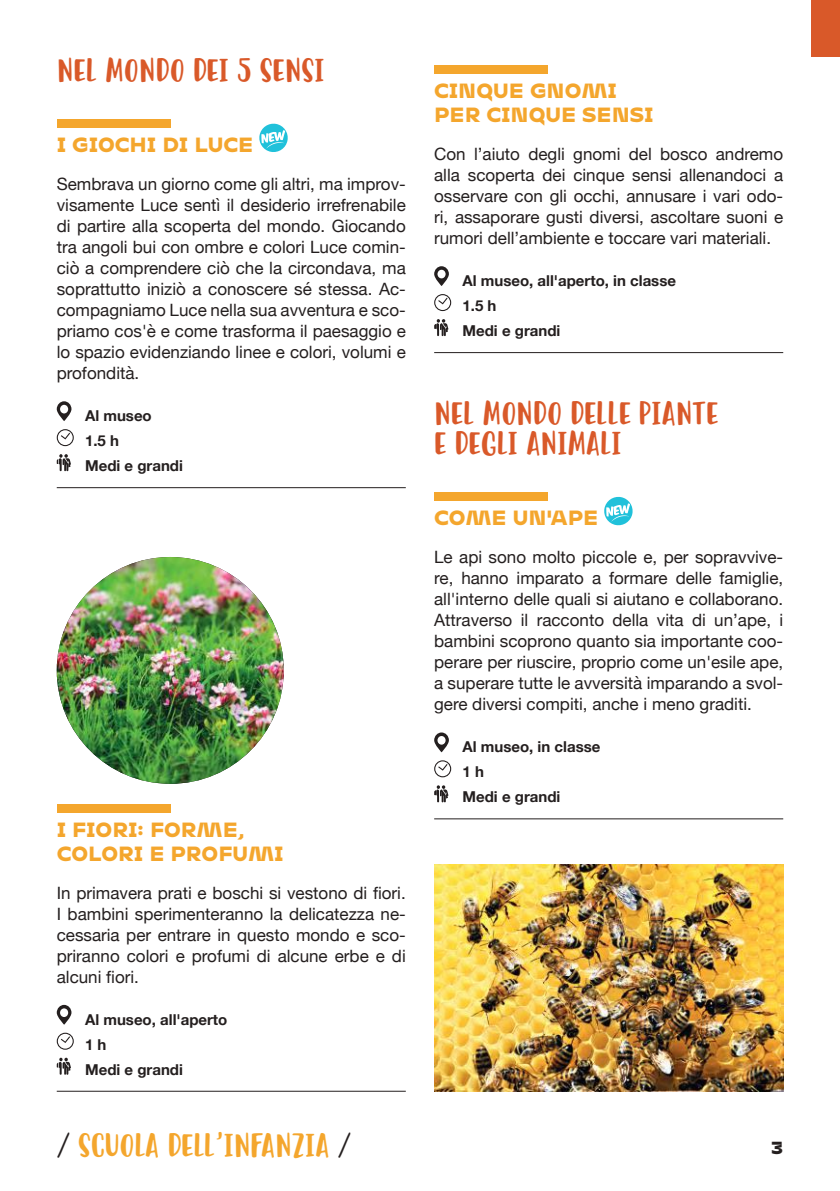
<style>
.page{position:relative;width:840px;height:1191px;background:#fff}
.page>*{position:absolute;margin:0;border:0;box-sizing:border-box;transform-origin:0 0}
.t1{font:30px/30px "Kulhu One";color:#d95929}
.t2{font:30px "Kulhu One";color:#f4a62d}
.t3{font:900 20px/24px "Mohol";color:#f4a62d}
.t4{font:17px/21px "Helvetica Neue";color:#241f1f;text-align:justify}
.t5{font:900 17px "Mohol";color:#241f1f}
.t6{font:700 15px/25px "Helvetica Neue";color:#241f1f}
.s1{color:#241f1f}
</style>
<div class="page">
<div style="left:57px;top:119px;width:113px;height:9px;background:#f4a62d"></div>
<svg style="left:259px;top:123px;width:29px;height:29px"></svg>
<svg style="left:57px;top:401px;width:14px;height:20px"></svg>
<svg style="left:57px;top:429px;width:17px;height:17px"></svg>
<svg style="left:57px;top:454px;width:14px;height:17px"></svg>
<hr style="left:57px;top:487px;width:348px;height:1px;background:#241f1f">
<img style="left:57px;top:557px;width:226px;height:227px;border-radius:113px">
<div style="left:57px;top:804px;width:113px;height:8px;background:#f4a62d"></div>
<svg style="left:57px;top:1004px;width:14px;height:20px"></svg>
<svg style="left:57px;top:1032px;width:17px;height:17px"></svg>
<svg style="left:57px;top:1057px;width:14px;height:17px"></svg>
<hr style="left:57px;top:1090px;width:348px;height:1px;background:#241f1f">
<div style="left:434px;top:65px;width:113px;height:9px;background:#f4a62d"></div>
<svg style="left:434px;top:266px;width:14px;height:20px"></svg>
<svg style="left:434px;top:294px;width:17px;height:17px"></svg>
<svg style="left:434px;top:319px;width:14px;height:17px"></svg>
<hr style="left:434px;top:352px;width:348px;height:1px;background:#241f1f">
<div style="left:434px;top:493px;width:113px;height:8px;background:#f4a62d"></div>
<svg style="left:604px;top:496px;width:29px;height:30px"></svg>
<svg style="left:434px;top:732px;width:14px;height:20px"></svg>
<svg style="left:434px;top:760px;width:17px;height:17px"></svg>
<svg style="left:434px;top:785px;width:14px;height:17px"></svg>
<hr style="left:434px;top:818px;width:348px;height:1px;background:#241f1f">
<div style="left:811px;top:0;width:28px;height:57px;background:#d95929"></div>
<img style="left:434px;top:865px;width:348px;height:226px">
<h1 class="t1" style="left:57px;top:53px;width:269px">NEL MONDO DEI 5 SENSI</h1>
<p class="t3" style="left:57px;top:132px;width:198px">I GIOCHI DI LUCE</p>
<p class="t4" style="left:57px;top:174px;width:350px">Sembrava un giorno come gli altri, ma improv&shy;visamente Luce sentì il desiderio irrefrenabile di partire alla scoperta del mondo. Giocando tra angoli bui con ombre e colori Luce comin&shy;ciò a comprendere ciò che la circondava, ma soprattutto iniziò a conoscere sé stessa. Ac&shy;compagniamo Luce nella sua avventura e sco&shy;priamo cos'è e come trasforma il paesaggio e lo spazio evidenziando linee e colori, volumi e profondità.</p>
<p class="t6" style="left:85px;top:404px;width:99px">Al museo<br>1.5 h<br>Medi e grandi</p>
<p class="t3" style="left:57px;top:817px;width:228px">I FIORI: FORME,<br>COLORI E PROFUMI</p>
<p class="t4" style="left:57px;top:883px;width:350px">In primavera prati e boschi si vestono di fiori.<br>I bambini sperimenteranno la delicatezza ne&shy;cessaria per entrare in questo mondo e sco&shy;priranno colori e profumi di alcune erbe e di alcuni fiori.</p>
<p class="t6" style="left:85px;top:1007px;width:144px">Al museo, all'aperto<br>1 h<br>Medi e grandi</p>
<h1 class="t2" style="left:57px;top:1125px;width:295px"><span class="s1">/</span> SCUOLA DELL'INFANZIA <span class="s1">/</span></h1>
<p class="t3" style="left:434px;top:78px;width:221px">CINQUE GNOMI<br>PER CINQUE SENSI</p>
<p class="t4" style="left:434px;top:144px;width:350px">Con l’aiuto degli gnomi del bosco andremo alla scoperta dei cinque sensi allenandoci a osservare con gli occhi, annusare i vari odo&shy;ri, assaporare gusti diversi, ascoltare suoni e rumori dell’ambiente e toccare vari materiali.</p>
<p class="t6" style="left:462px;top:269px;width:215px">Al museo, all'aperto, in classe<br>1.5 h<br>Medi e grandi</p>
<h1 class="t1" style="left:434px;top:396px;width:285px">NEL MONDO DELLE PIANTE<br>E DEGLI ANIMALI</h1>
<p class="t3" style="left:434px;top:505px;width:165px">COME UN'APE</p>
<p class="t4" style="left:434px;top:547px;width:350px">Le api sono molto piccole e, per sopravvive&shy;re, hanno imparato a formare delle famiglie, all'interno delle quali si aiutano e collaborano.<br>Attraverso il racconto della vita di un’ape, i bambini scoprono quanto sia importante coo&shy;perare per riuscire, proprio come un'esile ape, a superare tutte le avversità imparando a svol&shy;gere diversi compiti, anche i meno graditi.</p>
<p class="t6" style="left:462px;top:735px;width:139px">Al museo, in classe<br>1 h<br>Medi e grandi</p>
<p class="t5" style="left:771px;top:1137px;width:13px">3</p>
</div>
